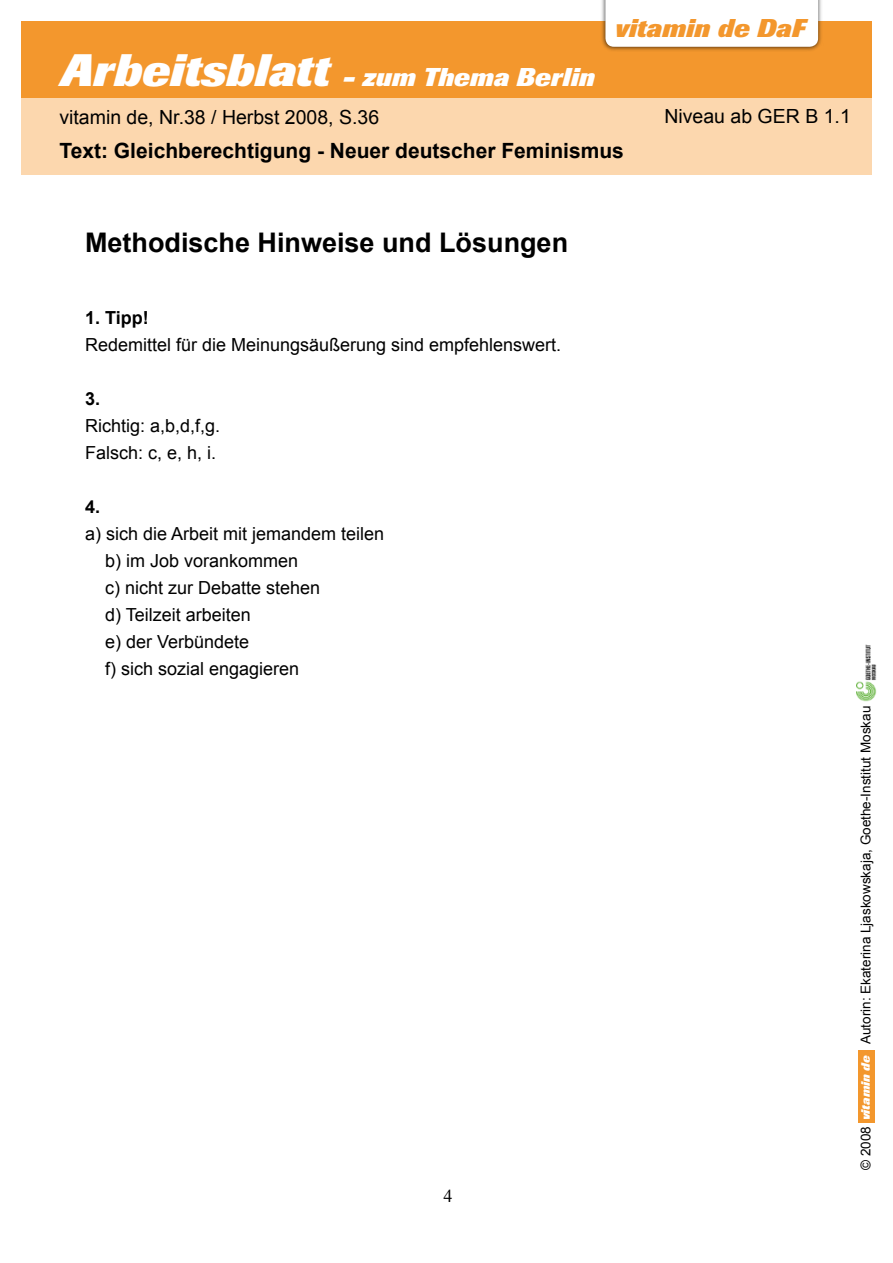
<style>
.page{position:relative;width:893px;height:1263px;background:#fff}
.page>*{position:absolute;margin:0;border:0;box-sizing:border-box;transform-origin:0 0}
.t1{font:700 27px "Arial";color:#000}
.t2{font:italic 800 25.5px "Imago";color:#fff}
.t3{font:italic 800 25.5px "Imago";letter-spacing:.005em;color:#f3972d}
.t4{font:700 21px "Arial";color:#000}
.t5{font:19.5px "Arial";color:#000}
.t6{font:18px/27px "Arial";color:#000}
.t7{font:700 18px "Arial";color:#000}
.t8{font:13.5px "Arial";color:#000}
.t9{font:italic 800 12px "Imago";color:#fff}
.s1{font-size:45px}
</style>
<div class="page">
<div style="left:858px;top:1050px;width:16px;height:72px;background:#f3972d"></div>
<img style="left:857px;top:644px;width:19px;height:57px">
<div style="left:21px;top:98px;width:851px;height:76px;background:#fcd7ae"></div>
<div style="left:21px;top:21px;width:851px;height:77px;background:#f3972d"></div>
<div style="left:600px;top:0;width:224px;height:52px;background:#000;opacity:.7"></div>
<div style="left:605px;top:0;width:213px;height:47px;background:#fff"></div>
<h2 class="t3" style="left:615px;top:13px;width:192px">vitamin de DaF</h2>
<h2 class="t2" style="left:60px;top:63px;width:536px"><span class="s1">Arbeitsblatt</span> - zum Thema Berlin</h2>
<p class="t5" style="left:59px;top:104px;width:321px">vitamin de, Nr.38 / Herbst 2008, S.36</p>
<p class="t5" style="left:664px;top:104px;width:188px">Niveau ab GER B 1.1</p>
<p class="t4" style="left:60px;top:137px;width:566px">Text: Gleichberechtigung - Neuer deutscher Feminismus</p>
<h1 class="t1" style="left:85px;top:224px;width:485px">Methodische Hinweise und Lösungen</h1>
<p class="t7" style="left:85px;top:306px;width:65px">1. Tipp!</p>
<p class="t6" style="left:85px;top:331px;width:478px">Redemittel für die Meinungsäußerung sind empfehlenswert.</p>
<p class="t7" style="left:85px;top:387px;width:17px">3.</p>
<p class="t6" style="left:85px;top:412px;width:137px">Richtig: a,b,d,f,g.<br>Falsch: c, e, h, i.</p>
<p class="t7" style="left:85px;top:495px;width:17px">4.</p>
<p class="t6" style="left:105px;top:520px;width:281px;text-indent:-20px">a) sich die Arbeit mit jemandem teilen b) im Job vorankommen<br>c) nicht zur Debatte stehen<br>d) Teilzeit arbeiten<br>e) der Verbündete<br>f) sich sozial engagieren</p>
<p class="t8" style="left:857px;top:1044px;width:340px;rotate:-90deg">Autorin: Ekaterina Ljaskowskaja, Goethe-Institut Moskau</p>
<p class="t9" style="left:859px;top:1120px;width:66px;rotate:-90deg">vitamin de</p>
<p class="t8" style="left:857px;top:1170px;width:45px;rotate:-90deg">© 2008</p>
</div>
